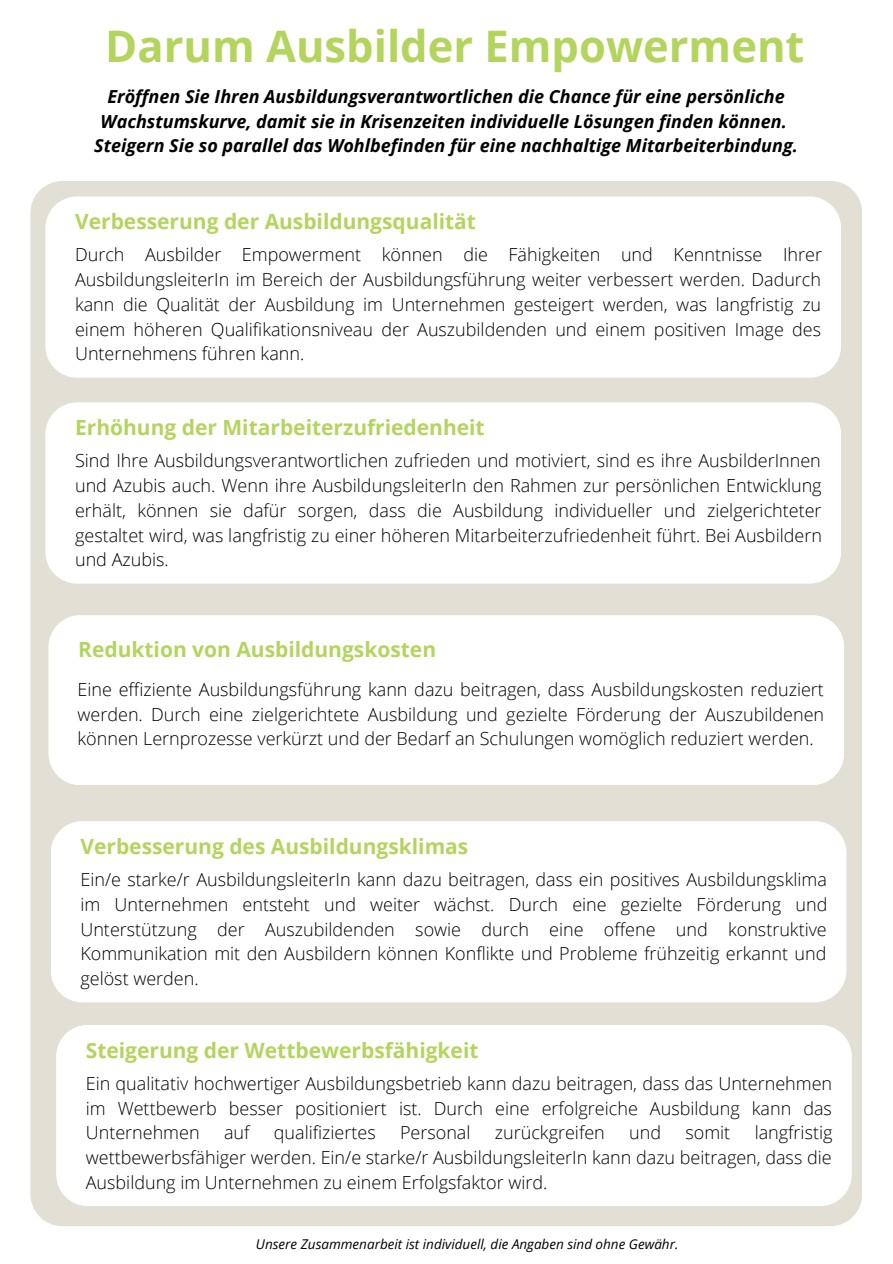
<style>
.page{position:relative;width:893px;height:1264px;background:#fff}
.page>*{position:absolute;margin:0;border:0;box-sizing:border-box;transform-origin:0 0}
.t1{font:700 43.5px "Open Sans";color:#b3d55d}
.t2{font:700 21px "Open Sans";color:#b3d55d}
.t3{font:300 18px/24.8px "Open Sans";color:#000;text-align:justify}
.t4{font:italic 700 18px/24.8px "Open Sans";color:#000;text-align:center}
.t5{font:italic 13.5px "Open Sans";color:#000}
</style>
<div class="page">
<div style="left:30px;top:181px;width:832px;height:1045px;background:#e2e0d4;border-radius:32px"></div>
<div style="left:45px;top:196px;width:796px;height:181px;background:#fff;border-radius:32px"></div>
<div style="left:45px;top:402px;width:796px;height:181px;background:#fff;border-radius:32px"></div>
<div style="left:48px;top:615px;width:796px;height:170px;background:#fff;border-radius:32px"></div>
<div style="left:51px;top:821px;width:795px;height:181px;background:#fff;border-radius:32px"></div>
<div style="left:56px;top:1024px;width:795px;height:182px;background:#fff;border-radius:32px"></div>
<p class="t1" style="left:105px;top:15px;width:700px">Darum Ausbilder Empowerment</p>
<p class="t4" style="left:101px;top:84px;width:687px">Eröffnen Sie Ihren Ausbildungsverantwortlichen die Chance für eine persönliche<br>Wachstumskurve, damit sie in Krisenzeiten individuelle Lösungen finden können.</p>
<p class="t4" style="left:94px;top:133px;width:705px">Steigern Sie so parallel das Wohlbefinden für eine nachhaltige Mitarbeiterbindung.</p>
<p class="t2" style="left:75px;top:207px;width:402px">Verbesserung der Ausbildungsqualität</p>
<p class="t3" style="left:75px;top:242px;width:748px">Durch Ausbilder Empowerment können die Fähigkeiten und Kenntnisse Ihrer AusbildungsleiterIn im Bereich der Ausbildungsführung weiter verbessert werden. Dadurch kann die Qualität der Ausbildung im Unternehmen gesteigert werden, was langfristig zu einem höheren Qualifikationsniveau der Auszubildenden und einem positiven Image des Unternehmens führen kann.</p>
<p class="t2" style="left:75px;top:413px;width:411px">Erhöhung der Mitarbeiterzufriedenheit</p>
<p class="t3" style="left:75px;top:448px;width:748px">Sind Ihre Ausbildungsverantwortlichen zufrieden und motiviert, sind es ihre AusbilderInnen und Azubis auch. Wenn ihre AusbildungsleiterIn den Rahmen zur persönlichen Entwicklung erhält, können sie dafür sorgen, dass die Ausbildung individueller und zielgerichteter gestaltet wird, was langfristig zu einer höheren Mitarbeiterzufriedenheit führt. Bei Ausbildern und Azubis.</p>
<p class="t2" style="left:78px;top:634px;width:359px">Reduktion von Ausbildungskosten</p>
<p class="t3" style="left:78px;top:676px;width:748px">Eine effiziente Ausbildungsführung kann dazu beitragen, dass Ausbildungskosten reduziert werden. Durch eine zielgerichtete Ausbildung und gezielte Förderung der Auszubildenen können Lernprozesse verkürzt und der Bedarf an Schulungen womöglich reduziert werden.</p>
<p class="t2" style="left:80px;top:831px;width:389px">Verbesserung des Ausbildungsklimas</p>
<p class="t3" style="left:80px;top:866px;width:748px">Ein/e starke/r AusbildungsleiterIn kann dazu beitragen, dass ein positives Ausbildungsklima im Unternehmen entsteht und weiter wächst. Durch eine gezielte Förderung und Unterstützung der Auszubildenden sowie durch eine offene und konstruktive Kommunikation mit den Ausbildern können Konflikte und Probleme frühzeitig erkannt und gelöst werden.</p>
<p class="t2" style="left:86px;top:1035px;width:394px">Steigerung der Wettbewerbsfähigkeit</p>
<p class="t3" style="left:86px;top:1070px;width:747px">Ein qualitativ hochwertiger Ausbildungsbetrieb kann dazu beitragen, dass das Unternehmen im Wettbewerb besser positioniert ist. Durch eine erfolgreiche Ausbildung kann das Unternehmen</p>
<p class="t3" style="left:86px;top:1119px;width:748px;text-indent:668px">langfristig wettbewerbsfähiger werden. Ein/e starke/r AusbildungsleiterIn kann dazu beitragen, dass die Ausbildung im Unternehmen zu einem Erfolgsfaktor wird.</p>
<p class="t3" style="left:224px;top:1119px;width:27px">auf</p>
<p class="t3" style="left:274px;top:1119px;width:103px">qualifiziertes</p>
<p class="t3" style="left:400px;top:1119px;width:72px">Personal</p>
<p class="t3" style="left:495px;top:1119px;width:111px">zurückgreifen</p>
<p class="t3" style="left:629px;top:1119px;width:33px">und</p>
<p class="t3" style="left:685px;top:1119px;width:46px">somit</p>
<p class="t5" style="left:256px;top:1234px;width:424px">Unsere Zusammenarbeit ist individuell, die Angaben sind ohne Gewähr.</p>
</div>
